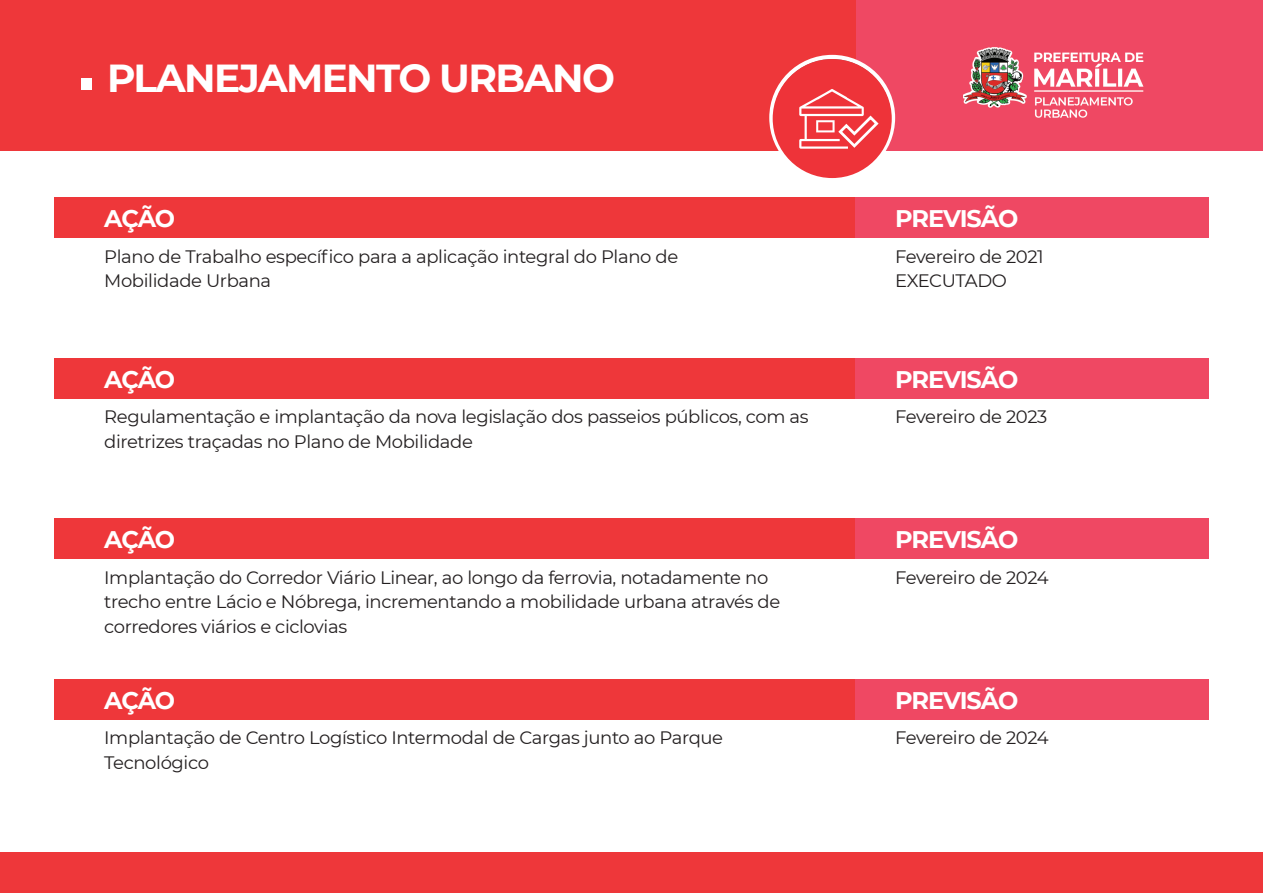
<style>
.page{position:relative;width:1263px;height:893px;background:#fff}
.page>*{position:absolute;margin:0;border:0;box-sizing:border-box;transform-origin:0 0}
.t1{font:700 39px "Montserrat";letter-spacing:-.04em;color:#fff}
.t2{font:700 24px "Montserrat";letter-spacing:-.05em;color:#fff}
.t3{font:18px/24.6px "Montserrat";letter-spacing:-.02em;color:#231f20}
</style>
<div class="page">
<div style="left:0;top:0;width:1263px;height:150px;background:#ee373a"></div>
<div style="left:856px;top:0;width:407px;height:150px;background:#ef4863"></div>
<div style="left:0;top:853px;width:1263px;height:40px;background:#ee373a"></div>
<div style="left:82px;top:79px;width:10px;height:11px;background:#fff"></div>
<svg style="left:771px;top:57px;width:122px;height:122px"></svg>
<div style="left:769px;top:55px;width:126px;height:126px;border:4px solid #fff;border-radius:50%"></div>
<div style="left:54px;top:198px;width:801px;height:40px;background:#ee373a"></div>
<div style="left:54px;top:358px;width:801px;height:41px;background:#ee373a"></div>
<div style="left:54px;top:519px;width:801px;height:40px;background:#ee373a"></div>
<div style="left:54px;top:679px;width:801px;height:41px;background:#ee373a"></div>
<div style="left:855px;top:198px;width:354px;height:40px;background:#ef4863"></div>
<div style="left:855px;top:358px;width:354px;height:41px;background:#ef4863"></div>
<div style="left:855px;top:519px;width:354px;height:40px;background:#ef4863"></div>
<div style="left:855px;top:679px;width:354px;height:41px;background:#ef4863"></div>
<div style="left:773px;top:59px;width:119px;height:119px;background:#ee3339;border-radius:50%"></div>
<svg style="left:799px;top:89px;width:80px;height:60px"></svg>
<img style="left:963px;top:48px;width:180px;height:70px">
<h1 class="t1" style="left:107px;top:50px;width:509px">PLANEJAMENTO URBANO</h1>
<h2 class="t2" style="left:104px;top:202px;width:72px">AÇÃO</h2>
<h2 class="t2" style="left:895px;top:202px;width:125px">PREVISÃO</h2>
<p class="t3" style="left:104px;top:243px;width:575px">Plano de Trabalho específico para a aplicação integral do Plano de<br>Mobilidade Urbana</p>
<p class="t3" style="left:895px;top:243px;width:150px">Fevereiro de 2021<br>EXECUTADO</p>
<h2 class="t2" style="left:104px;top:362px;width:72px">AÇÃO</h2>
<h2 class="t2" style="left:895px;top:362px;width:125px">PREVISÃO</h2>
<p class="t3" style="left:104px;top:404px;width:706px">Regulamentação e implantação da nova legislação dos passeios públicos, com as diretrizes traçadas no Plano de Mobilidade</p>
<p class="t3" style="left:895px;top:404px;width:154px">Fevereiro de 2023</p>
<h2 class="t2" style="left:104px;top:523px;width:72px">AÇÃO</h2>
<h2 class="t2" style="left:895px;top:523px;width:125px">PREVISÃO</h2>
<p class="t3" style="left:104px;top:564px;width:677px">Implantação do Corredor Viário Linear, ao longo da ferrovia, notadamente no trecho entre Lácio e Nóbrega, incrementando a mobilidade urbana através de corredores viários e ciclovias</p>
<p class="t3" style="left:895px;top:564px;width:155px">Fevereiro de 2024</p>
<h2 class="t2" style="left:104px;top:683px;width:72px">AÇÃO</h2>
<h2 class="t2" style="left:895px;top:683px;width:125px">PREVISÃO</h2>
<p class="t3" style="left:104px;top:725px;width:620px">Implantação de Centro Logístico Intermodal de Cargas junto ao Parque<br>Tecnológico</p>
<p class="t3" style="left:895px;top:725px;width:155px">Fevereiro de 2024</p>
</div>
